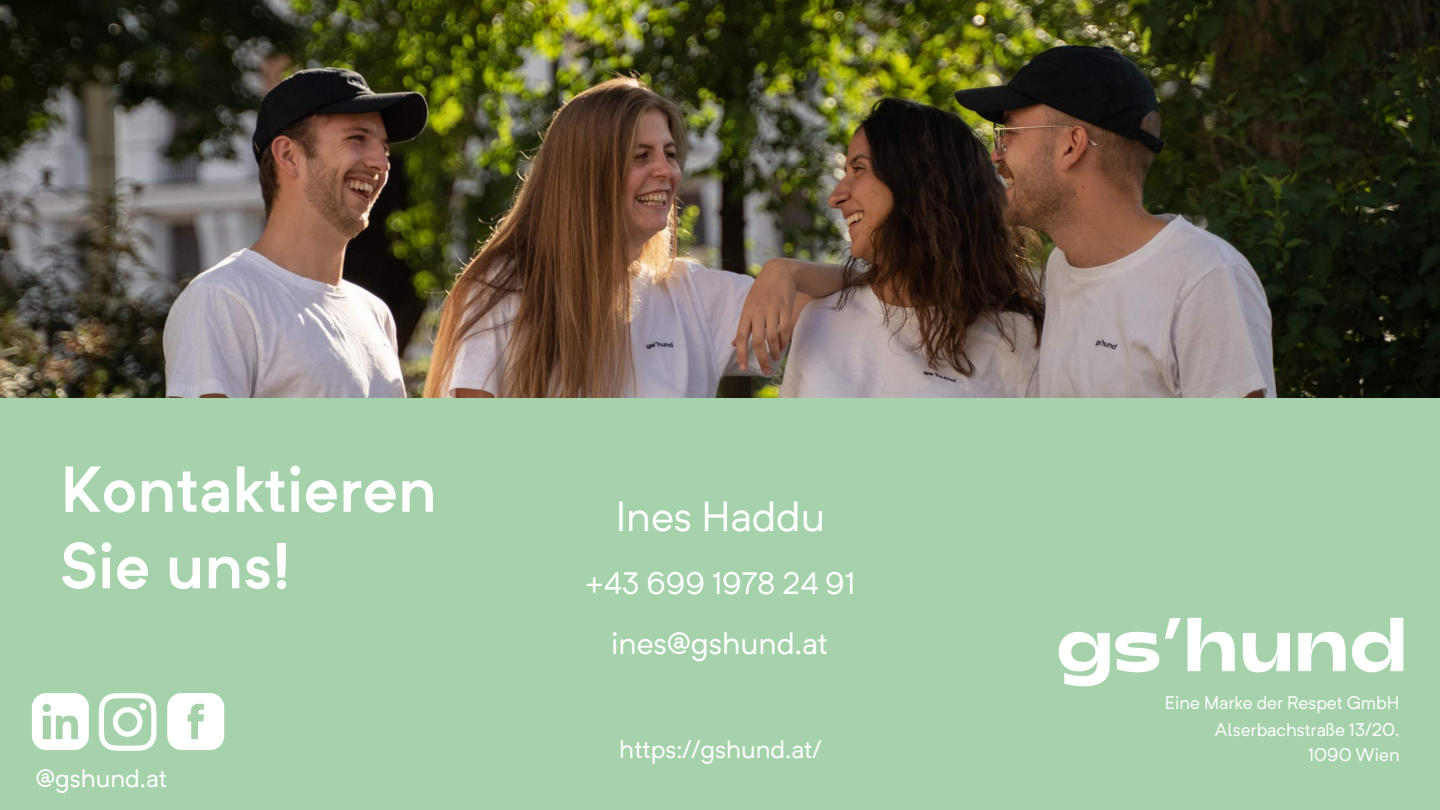
<style>
.page{position:relative;width:1440px;height:810px;background:#fff}
.page>*{position:absolute;margin:0;border:0;box-sizing:border-box;transform-origin:0 0}
.t1{font:600 63.8px/76.5px "Neutrif Pro";color:#fff}
.t2{font:41.6px "Neutrif Pro";color:#fff}
.t3{font:30.6px "Neutrif Pro";color:#fff}
.t4{font:25px "Neutrif Pro";color:#fff}
.t5{font:18px/26.5px "Neutrif Pro";color:#fff;text-align:right}
</style>
<div class="page">
<img style="left:0;top:0;width:1440px;height:398px">
<div style="left:0;top:398px;width:1440px;height:412px;background:#a5d2aa"></div>
<img style="left:1058px;top:617px;width:346px;height:70px">
<svg style="left:99px;top:693px;width:58px;height:58px"></svg>
<div style="left:140px;top:703px;width:7px;height:7px;background:#fff;border-radius:50%"></div>
<svg style="left:167px;top:693px;width:57px;height:57px;background:#f0f7f1"></svg>
<svg style="left:32px;top:693px;width:57px;height:57px"></svg>
<h1 class="t1" style="left:60px;top:457px;width:378px">Kontaktieren<br>Sie uns!</h1>
<h3 class="t4" style="left:36px;top:768px;width:133px">@gshund.at</h3>
<h2 class="t2" style="left:616px;top:499px;width:211px">Ines Haddu</h2>
<h3 class="t3" style="left:586px;top:571px;width:271px">+43 699 1978 24 91</h3>
<h3 class="t3" style="left:611px;top:631px;width:218px">ines@gshund.at</h3>
<h3 class="t4" style="left:619px;top:739px;width:204px">https://gshund.at/</h3>
<p class="t5" style="left:1165px;top:692px;width:236px">Eine Marke der Respet GmbH<br>Alserbachstraße 13/20,</p>
<p class="t5" style="left:1308px;top:743px;width:93px">1090 Wien</p>
</div>
